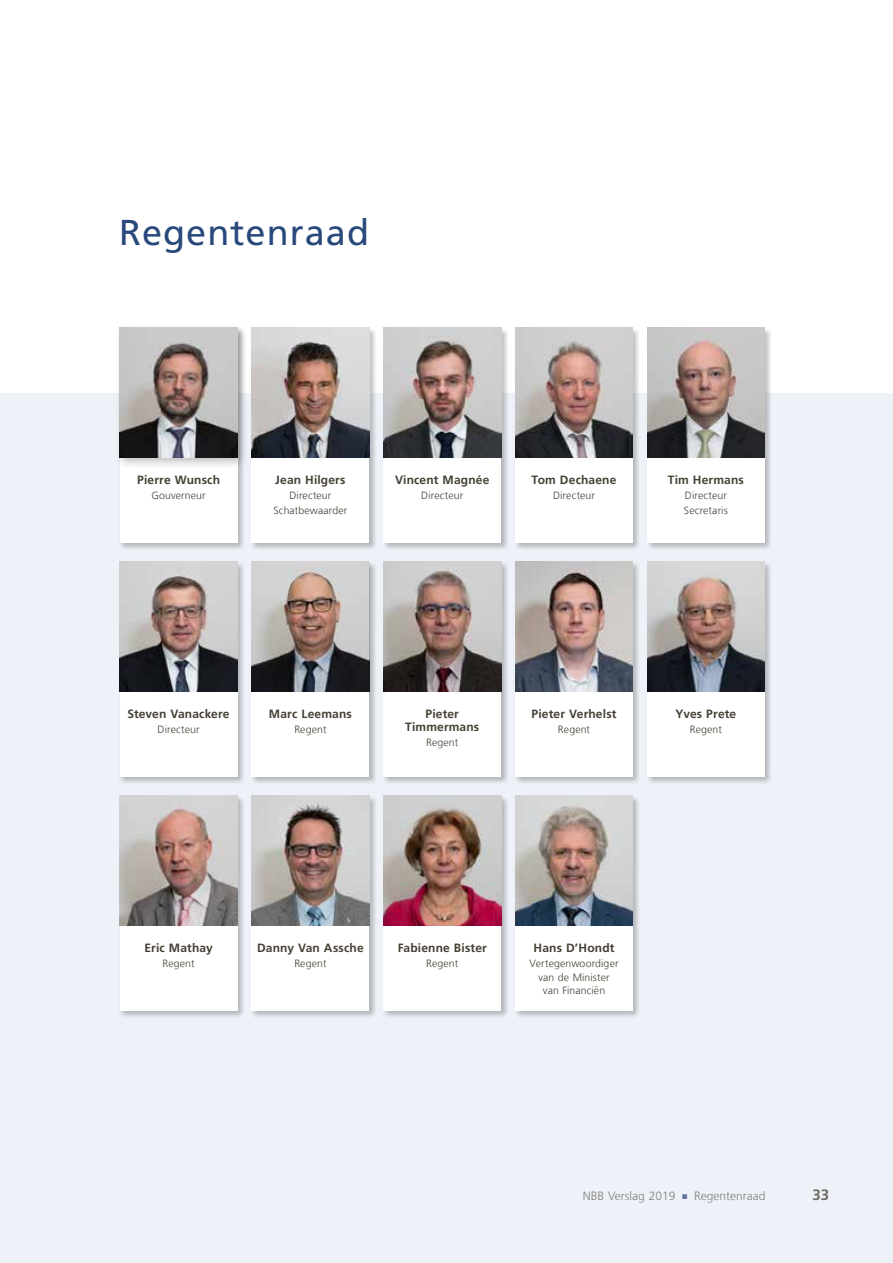
<style>
.page{position:relative;width:893px;height:1263px;background:#fff}
.page>*{position:absolute;margin:0;border:0;box-sizing:border-box;transform-origin:0 0}
.t1{font:36px "Frutiger LT Com";letter-spacing:.03em;color:#29497c}
.t2{font:700 15px "Frutiger LT Com";color:#6d6a63}
.t3{font:700 12px/13.5px "Frutiger LT Com";letter-spacing:.015em;color:#454034;text-align:center}
.t4{font:300 12px "Frutiger LT Com";color:#81807a}
.t5{font:300 10.5px/15px "Frutiger LT Com";letter-spacing:.01em;color:#454034;text-align:center}
.s1{color:#6775a2}
</style>
<div class="page">
<div style="left:0;top:393px;width:893px;height:870px;background:#eef2f8"></div>
<div style="left:118px;top:327px;width:127px;height:224px;background:#000;opacity:.25"></div>
<div style="left:120px;top:328px;width:117px;height:215px;background:#fff"></div>
<div style="left:250px;top:327px;width:127px;height:224px;background:#000;opacity:.25"></div>
<div style="left:252px;top:328px;width:117px;height:215px;background:#fff"></div>
<div style="left:382px;top:327px;width:127px;height:224px;background:#000;opacity:.25"></div>
<div style="left:383px;top:328px;width:118px;height:215px;background:#fff"></div>
<div style="left:513px;top:327px;width:128px;height:224px;background:#000;opacity:.25"></div>
<div style="left:515px;top:328px;width:118px;height:215px;background:#fff"></div>
<div style="left:645px;top:327px;width:128px;height:224px;background:#000;opacity:.25"></div>
<div style="left:647px;top:328px;width:118px;height:215px;background:#fff"></div>
<div style="left:118px;top:561px;width:127px;height:224px;background:#000;opacity:.25"></div>
<div style="left:120px;top:562px;width:117px;height:215px;background:#fff"></div>
<div style="left:250px;top:561px;width:127px;height:224px;background:#000;opacity:.25"></div>
<div style="left:252px;top:562px;width:117px;height:215px;background:#fff"></div>
<div style="left:382px;top:561px;width:127px;height:224px;background:#000;opacity:.25"></div>
<div style="left:383px;top:562px;width:118px;height:215px;background:#fff"></div>
<div style="left:513px;top:561px;width:128px;height:224px;background:#000;opacity:.25"></div>
<div style="left:515px;top:562px;width:118px;height:215px;background:#fff"></div>
<div style="left:645px;top:561px;width:128px;height:224px;background:#000;opacity:.25"></div>
<div style="left:647px;top:562px;width:118px;height:215px;background:#fff"></div>
<div style="left:118px;top:795px;width:127px;height:224px;background:#000;opacity:.25"></div>
<div style="left:120px;top:796px;width:117px;height:215px;background:#fff"></div>
<div style="left:250px;top:795px;width:127px;height:224px;background:#000;opacity:.25"></div>
<div style="left:252px;top:796px;width:117px;height:215px;background:#fff"></div>
<div style="left:382px;top:795px;width:127px;height:224px;background:#000;opacity:.25"></div>
<div style="left:383px;top:796px;width:118px;height:215px;background:#fff"></div>
<div style="left:513px;top:795px;width:128px;height:224px;background:#000;opacity:.25"></div>
<div style="left:515px;top:796px;width:118px;height:215px;background:#fff"></div>
<div style="left:114px;top:322px;width:135px;height:147px;background:#000;opacity:.25"></div>
<img style="left:120px;top:327px;width:117px;height:131px">
<img style="left:252px;top:327px;width:117px;height:131px">
<img style="left:383px;top:327px;width:118px;height:131px">
<img style="left:515px;top:327px;width:118px;height:131px">
<img style="left:647px;top:327px;width:118px;height:131px">
<img style="left:120px;top:561px;width:117px;height:131px">
<img style="left:252px;top:561px;width:117px;height:131px">
<img style="left:383px;top:561px;width:118px;height:131px">
<img style="left:515px;top:561px;width:118px;height:131px">
<img style="left:647px;top:561px;width:118px;height:131px">
<img style="left:120px;top:795px;width:117px;height:130px">
<img style="left:252px;top:795px;width:117px;height:130px">
<img style="left:383px;top:795px;width:118px;height:130px">
<img style="left:515px;top:795px;width:118px;height:130px">
<h1 class="t1" style="left:119px;top:210px;width:251px">Regentenraad</h1>
<p class="t3" style="left:137px;top:473px;width:84px">Pierre Wunsch</p>
<p class="t5" style="left:151px;top:488px;width:56px">Gouverneur</p>
<p class="t3" style="left:275px;top:473px;width:72px">Jean Hilgers</p>
<p class="t5" style="left:273px;top:488px;width:75px">Directeur<br>Schatbewaarder</p>
<p class="t3" style="left:395px;top:473px;width:96px">Vincent Magnée</p>
<p class="t5" style="left:421px;top:488px;width:43px">Directeur</p>
<p class="t3" style="left:532px;top:473px;width:86px">Tom Dechaene</p>
<p class="t5" style="left:553px;top:488px;width:43px">Directeur</p>
<p class="t3" style="left:668px;top:473px;width:77px">Tim Hermans</p>
<p class="t5" style="left:684px;top:488px;width:45px;text-align:left">Directeur<br>Secretaris</p>
<p class="t3" style="left:128px;top:707px;width:104px">Steven Vanackere</p>
<p class="t5" style="left:158px;top:722px;width:43px">Directeur</p>
<p class="t3" style="left:269px;top:707px;width:85px">Marc Leemans</p>
<p class="t5" style="left:294px;top:722px;width:34px">Regent</p>
<p class="t3" style="left:405px;top:707px;width:76px">Pieter<br>Timmermans</p>
<p class="t5" style="left:426px;top:735px;width:34px">Regent</p>
<p class="t3" style="left:532px;top:707px;width:86px">Pieter Verhelst</p>
<p class="t5" style="left:558px;top:722px;width:34px">Regent</p>
<p class="t3" style="left:675px;top:707px;width:62px">Yves Prete</p>
<p class="t5" style="left:690px;top:722px;width:34px">Regent</p>
<p class="t3" style="left:144px;top:941px;width:70px">Eric Mathay</p>
<p class="t5" style="left:163px;top:956px;width:34px">Regent</p>
<p class="t3" style="left:257px;top:941px;width:108px">Danny Van Assche</p>
<p class="t5" style="left:294px;top:956px;width:34px">Regent</p>
<p class="t3" style="left:398px;top:941px;width:91px">Fabienne Bister</p>
<p class="t5" style="left:426px;top:956px;width:34px">Regent</p>
<p class="t3" style="left:534px;top:941px;width:82px">Hans D’Hondt</p>
<p class="t5" style="left:530px;top:956px;width:90px;line-height:13.5px">Vertegenwoordiger van de Minister van Financiën</p>
<p class="t4" style="left:583px;top:1188px;width:184px">NBB Verslag 2019 <span class="s1">○</span> Regentenraad</p>
<p class="t2" style="left:812px;top:1186px;width:18px">33</p>
</div>
